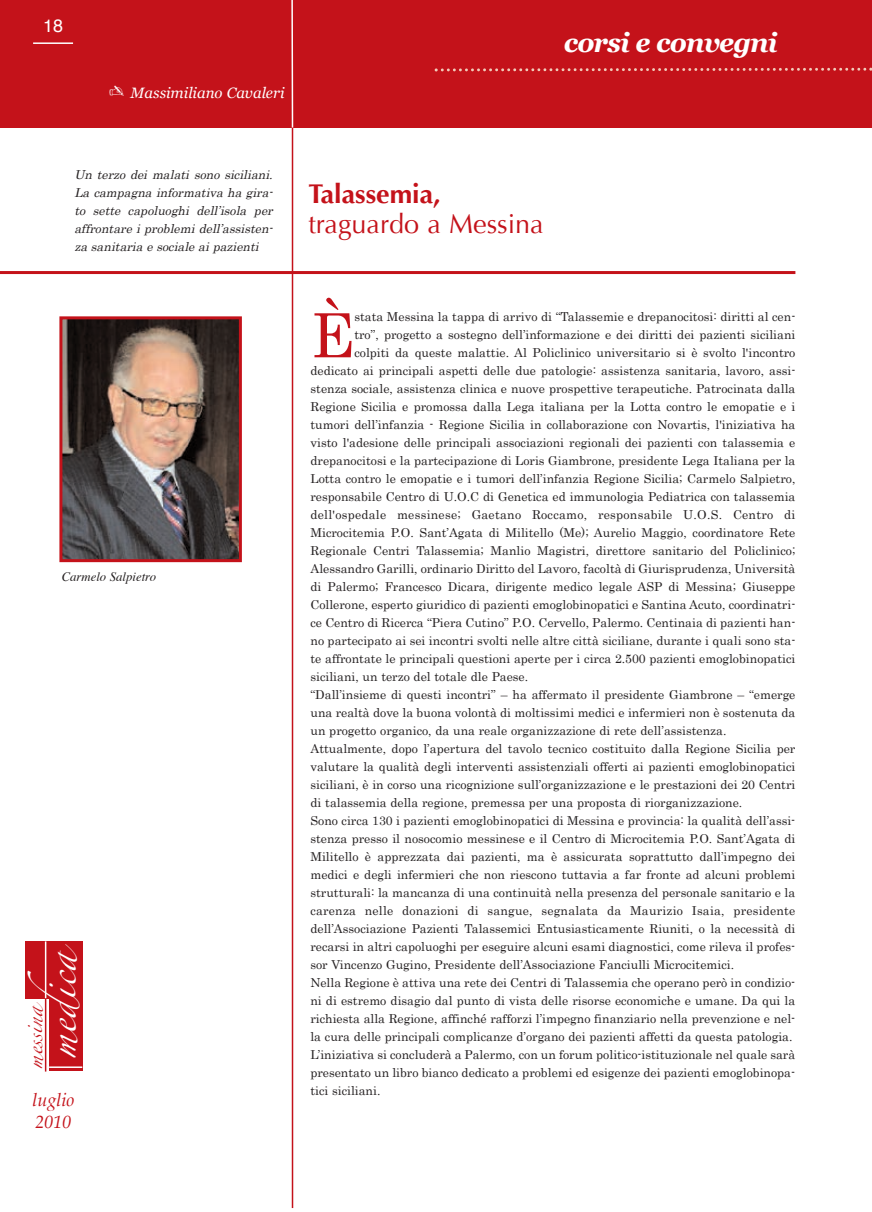
<style>
.page{position:relative;width:872px;height:1212px;background:#fff}
.page>*{position:absolute;margin:0;border:0;box-sizing:border-box;transform-origin:0 0}
.t1{font:60.9px "Century";color:#c4121a}
.t2{font:28.35px "Zapfino";color:#fff}
.t3{font:27px "Optima";color:#c4121a}
.t4{font:italic 700 27px "Georgia";letter-spacing:-.035em;color:#fff}
.t5{font:700 27px "Optima";color:#c4121a}
.t6{font:italic 18px/21.9px "Palatino";color:#c4121a}
.t7{font:18px "Helvetica";color:#fff}
.t8{font:15.15px "Zapfino";color:#c4121a}
.t9{font:italic 15px "Georgia";color:#fff}
.t10{font:italic 12.75px "Times";color:#231f20}
.t11{font:12.3px "Century";color:#231f20}
.t12{font:italic 12.3px/18px "Century";color:#231f20;text-align:justify}
.t13{font:12.3px "Century";letter-spacing:.02em;color:#231f20}
</style>
<div class="page">
<div style="left:0;top:0;width:872px;height:128px;background:#c4121a"></div>
<div style="left:25px;top:941px;width:57px;height:130px;background:#c4121a"></div>
<div style="left:24px;top:999px;width:25px;height:74px;background:#fff"></div>
<hr style="left:45px;top:998px;width:1px;height:73px;background:#c4121a">
<hr style="left:45px;top:941px;width:1px;height:57px;background:#fff">
<hr style="left:49px;top:1066px;width:33px;height:2px;background:#fff">
<hr style="left:33px;top:42px;width:40px;height:2px;background:#fff">
<hr style="left:292px;top:0;width:1px;height:1208px;background:#c4121a">
<hr style="left:0;top:271px;width:795px;height:3px;background:#c4121a">
<hr style="left:291px;top:0;width:2px;height:128px;background:#fff">
<svg style="left:434px;top:67px;width:438px;height:5px"></svg>
<img style="left:63px;top:320px;width:175px;height:238px">
<div style="left:59px;top:316px;width:183px;height:246px;border:3px solid #c4121a"></div>
<h3 class="t7" style="left:43px;top:18px;width:22px">18</h3>
<p class="t9" style="left:131px;top:85px;width:155px">Massimiliano Cavaleri</p>
<h3 class="t4" style="left:564px;top:27px;width:215px">corsi e convegni</h3>
<p class="t12" style="left:74px;top:165px;width:203px">Un terzo dei malati sono siciliani.<br>La campagna informativa ha gira&shy;to sette capoluoghi dell’isola per affrontare i problemi dell’assisten&shy;za sanitaria e sociale ai pazienti</p>
<p class="t10" style="left:62px;top:571px;width:96px">Carmelo Salpietro</p>
<h2 class="t2" style="left:49px;top:1058px;width:116px;rotate:-90deg">medica</h2>
<p class="t8" style="left:28px;top:1069px;width:68px;rotate:-90deg">messina</p>
<h3 class="t6" style="left:32px;top:1090px;width:43px">luglio<br>2010</h3>
<h3 class="t5" style="left:308px;top:179px;width:134px">Talassemia,</h3>
<h3 class="t3" style="left:308px;top:209px;width:237px">traguardo a Messina</h3>
<h1 class="t1" style="left:310px;top:297px;width:45px">è</h1>
<p class="t11" style="left:354px;top:309px;width:442px">stata Messina la tappa di arrivo di “Talassemie e drepanocitosi: diritti al cen-</p>
<p class="t11" style="left:354px;top:327px;width:442px">tro”, progetto a sostegno dell’informazione e dei diritti dei pazienti siciliani</p>
<p class="t11" style="left:354px;top:345px;width:442px">colpiti da queste malattie. Al Policlinico universitario si è svolto l'incontro</p>
<p class="t11" style="left:310px;top:363px;width:486px">dedicato ai principali aspetti delle due patologie: assistenza sanitaria, lavoro, assi-</p>
<p class="t11" style="left:310px;top:381px;width:486px">stenza sociale, assistenza clinica e nuove prospettive terapeutiche. Patrocinata dalla</p>
<p class="t11" style="left:310px;top:399px;width:486px">Regione Sicilia e promossa dalla Lega italiana per la Lotta contro le emopatie e i</p>
<p class="t11" style="left:310px;top:417px;width:486px">tumori dell’infanzia - Regione Sicilia in collaborazione con Novartis, l'iniziativa ha</p>
<p class="t11" style="left:310px;top:435px;width:486px">visto l'adesione delle principali associazioni regionali dei pazienti con talassemia e</p>
<p class="t11" style="left:310px;top:453px;width:486px">drepanocitosi e la partecipazione di Loris Giambrone, presidente Lega Italiana per la</p>
<p class="t11" style="left:310px;top:471px;width:486px">Lotta contro le emopatie e i tumori dell’infanzia Regione Sicilia; Carmelo Salpietro,</p>
<p class="t11" style="left:310px;top:489px;width:486px">responsabile Centro di U.O.C di Genetica ed immunologia Pediatrica con talassemia</p>
<p class="t13" style="left:310px;top:507px;width:486px">dell'ospedale messinese; Gaetano Roccamo, responsabile U.O.S. Centro di</p>
<p class="t11" style="left:310px;top:525px;width:486px">Microcitemia P.O. Sant’Agata di Militello (Me); Aurelio Maggio, coordinatore Rete</p>
<p class="t11" style="left:310px;top:543px;width:486px">Regionale Centri Talassemia; Manlio Magistri, direttore sanitario del Policlinico;</p>
<p class="t11" style="left:310px;top:561px;width:486px">Alessandro Garilli, ordinario Diritto del Lavoro, facoltà di Giurisprudenza, Università</p>
<p class="t11" style="left:310px;top:579px;width:486px">di Palermo; Francesco Dicara, dirigente medico legale ASP di Messina; Giuseppe</p>
<p class="t11" style="left:310px;top:597px;width:486px">Collerone, esperto giuridico di pazienti emoglobinopatici e Santina Acuto, coordinatri-</p>
<p class="t11" style="left:310px;top:615px;width:486px">ce Centro di Ricerca “Piera Cutino” P.O. Cervello, Palermo. Centinaia di pazienti han-</p>
<p class="t11" style="left:310px;top:633px;width:486px">no partecipato ai sei incontri svolti nelle altre città siciliane, durante i quali sono sta-</p>
<p class="t11" style="left:310px;top:651px;width:486px">te affrontate le principali questioni aperte per i circa 2.500 pazienti emoglobinopatici</p>
<p class="t11" style="left:310px;top:669px;width:219px">siciliani, un terzo del totale dle Paese.</p>
<p class="t11" style="left:310px;top:687px;width:486px">“Dall’insieme di questi incontri” – ha affermato il presidente Giambrone – “emerge</p>
<p class="t11" style="left:310px;top:705px;width:486px">una realtà dove la buona volontà di moltissimi medici e infermieri non è sostenuta da</p>
<p class="t11" style="left:310px;top:723px;width:417px">un progetto organico, da una reale organizzazione di rete dell’assistenza.</p>
<p class="t11" style="left:310px;top:741px;width:486px">Attualmente, dopo l’apertura del tavolo tecnico costituito dalla Regione Sicilia per</p>
<p class="t11" style="left:310px;top:759px;width:486px">valutare la qualità degli interventi assistenziali offerti ai pazienti emoglobinopatici</p>
<p class="t11" style="left:310px;top:777px;width:486px">siciliani, è in corso una ricognizione sull’organizzazione e le prestazioni dei 20 Centri</p>
<p class="t11" style="left:310px;top:795px;width:433px">di talassemia della regione, premessa per una proposta di riorganizzazione.</p>
<p class="t11" style="left:310px;top:813px;width:486px">Sono circa 130 i pazienti emoglobinopatici di Messina e provincia: la qualità dell’assi-</p>
<p class="t11" style="left:310px;top:831px;width:486px">stenza presso il nosocomio messinese e il Centro di Microcitemia P.O. Sant’Agata di</p>
<p class="t11" style="left:310px;top:849px;width:486px">Militello è apprezzata dai pazienti, ma è assicurata soprattutto dall’impegno dei</p>
<p class="t11" style="left:310px;top:867px;width:486px">medici e degli infermieri che non riescono tuttavia a far fronte ad alcuni problemi</p>
<p class="t11" style="left:310px;top:885px;width:486px">strutturali: la mancanza di una continuità nella presenza del personale sanitario e la</p>
<p class="t13" style="left:310px;top:903px;width:486px">carenza nelle donazioni di sangue, segnalata da Maurizio Isaia, presidente</p>
<p class="t11" style="left:310px;top:921px;width:486px">dell’Associazione Pazienti Talassemici Entusiasticamente Riuniti, o la necessità di</p>
<p class="t11" style="left:310px;top:939px;width:486px">recarsi in altri capoluoghi per eseguire alcuni esami diagnostici, come rileva il profes-</p>
<p class="t11" style="left:310px;top:957px;width:425px">sor Vincenzo Gugino, Presidente dell’Associazione Fanciulli Microcitemici.</p>
<p class="t11" style="left:310px;top:975px;width:486px">Nella Regione è attiva una rete dei Centri di Talassemia che operano però in condizio-</p>
<p class="t11" style="left:310px;top:993px;width:486px">ni di estremo disagio dal punto di vista delle risorse economiche e umane. Da qui la</p>
<p class="t11" style="left:310px;top:1011px;width:486px">richiesta alla Regione, affinché rafforzi l’impegno finanziario nella prevenzione e nel-</p>
<p class="t11" style="left:310px;top:1029px;width:483px">la cura delle principali complicanze d’organo dei pazienti affetti da questa patologia.</p>
<p class="t11" style="left:310px;top:1047px;width:486px">L’iniziativa si concluderà a Palermo, con un forum politico-istituzionale nel quale sarà</p>
<p class="t11" style="left:310px;top:1065px;width:486px">presentato un libro bianco dedicato a problemi ed esigenze dei pazienti emoglobinopa-</p>
<p class="t11" style="left:310px;top:1083px;width:72px">tici siciliani.</p>
</div>
